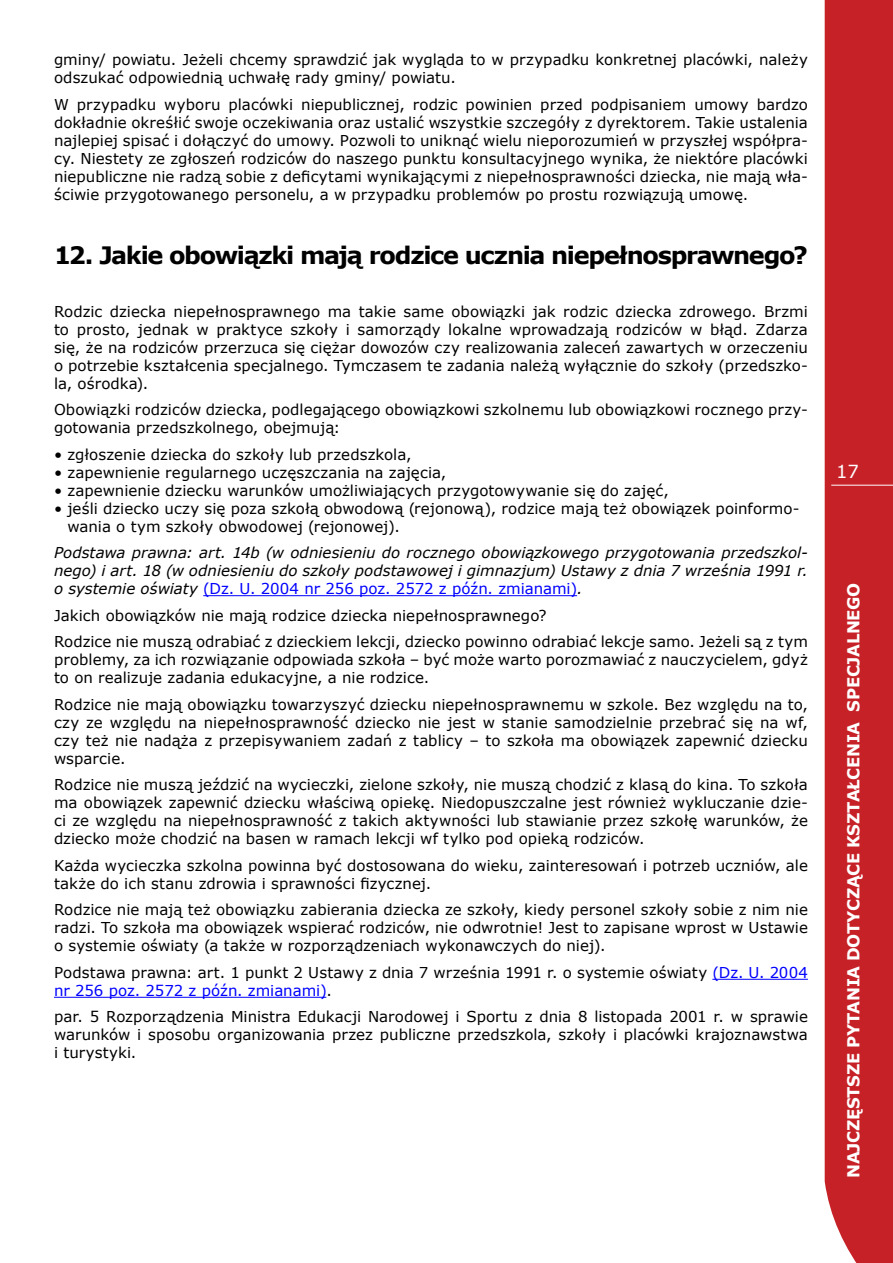
<style>
.page{position:relative;width:893px;height:1263px;background:#fff}
.page>*{position:absolute;margin:0;border:0;box-sizing:border-box;transform-origin:0 0}
.t1{font:700 24px "Verdana";letter-spacing:-.055em;color:#000}
.t2{font:18px "Verdana";color:#fff}
.t3{font:700 16.5px "Verdana";letter-spacing:-.02em;color:#fff}
.t4{font:15px/18px "Verdana";color:#000}
.t5{font:italic 15px/18px "Verdana";letter-spacing:-.005em;color:#000;text-align:justify}
.s1{font-style:normal;color:#00f}
.s2{color:#00f}
</style>
<div class="page">
<div style="left:825px;top:0;width:68px;height:1263px;background:#c72128"></div>
<hr style="left:831px;top:485px;width:62px;height:1px;background:#fff">
<hr style="left:203px;top:595px;width:374px;height:1px;background:#00f">
<hr style="left:712px;top:979px;width:96px;height:1px;background:#00f">
<hr style="left:54px;top:997px;width:272px;height:1px;background:#00f">
<p class="t4" style="left:54px;top:51px;width:755px">gminy/ powiatu. Jeżeli chcemy sprawdzić jak wygląda to w przypadku konkretnej placówki, należy odszukać odpowiednią uchwałę rady gminy/ powiatu.</p>
<p class="t4" style="left:54px;top:96px;width:755px;text-align:justify">W przypadku wyboru placówki niepublicznej, rodzic powinien przed podpisaniem umowy bardzo dokładnie okreśłić swoje oczekiwania oraz ustalić wszystkie szczegóły z dyrektorem. Takie ustalenia najlepiej spisać i dołączyć do umowy. Pozwoli to uniknąć wielu nieporozumień w przyszłej współpra&shy;cy. Niestety ze zgłoszeń rodziców do naszego punktu konsultacyjnego wynika, że niektóre placówki niepubliczne nie radzą sobie z deficytami wynikającymi z niepełnosprawności dziecka, nie mają wła&shy;ściwie przygotowanego personelu, a w przypadku problemów po prostu rozwiązują umowę.</p>
<h1 class="t1" style="left:54px;top:239px;width:755px">12. Jakie obowiązki mają rodzice ucznia niepełnosprawnego?</h1>
<p class="t4" style="left:54px;top:303px;width:755px;text-align:justify">Rodzic dziecka niepełnosprawnego ma takie same obowiązki jak rodzic dziecka zdrowego. Brzmi to prosto, jednak w praktyce szkoły i samorządy lokalne wprowadzają rodziców w błąd. Zdarza się, że na rodziców przerzuca się ciężar dowozów czy realizowania zaleceń zawartych w orzeczeniu o potrzebie kształcenia specjalnego. Tymczasem te zadania należą wyłącznie do szkoły (przedszko&shy;la, ośrodka).</p>
<p class="t4" style="left:54px;top:401px;width:755px">Obowiązki rodziców dziecka, podlegającego obowiązkowi szkolnemu lub obowiązkowi rocznego przy&shy;gotowania przedszkolnego, obejmują:</p>
<p class="t4" style="left:54px;top:446px;width:359px">• zgłoszenie dziecka do szkoły lub przedszkola,</p>
<p class="t4" style="left:54px;top:464px;width:394px">• zapewnienie regularnego uczęszczania na zajęcia,</p>
<p class="t4" style="left:54px;top:482px;width:616px">• zapewnienie dziecku warunków umożliwiających przygotowywanie się do zajęć,</p>
<p class="t4" style="left:67px;top:500px;width:734px;text-indent:-13px">• jeśli dziecko uczy się poza szkołą obwodową (rejonową), rodzice mają też obowiązek poinformo&shy;wania o tym szkoły obwodowej (rejonowej).</p>
<p class="t5" style="left:54px;top:544px;width:755px">Podstawa prawna: art. 14b (w odniesieniu do rocznego obowiązkowego przygotowania przedszkol&shy;nego) i art. 18 (w odniesieniu do szkoły podstawowej i gimnazjum) Ustawy z dnia 7 września 1991 r. o systemie oświaty <span class="s1">(Dz. U. 2004 nr 256 poz. 2572 z późn. zmianami)</span>.</p>
<p class="t4" style="left:54px;top:602px;width:755px;line-height:26.5px">Jakich obowiązków nie mają rodzice dziecka niepełnosprawnego?<br>Rodzice nie muszą odrabiać z dzieckiem lekcji, dziecko powinno odrabiać lekcje samo. Jeżeli są z tym</p>
<p class="t4" style="left:54px;top:651px;width:755px">problemy, za ich rozwiązanie odpowiada szkoła – być może warto porozmawiać z nauczycielem, gdyż to on realizuje zadania edukacyjne, a nie rodzice.</p>
<p class="t4" style="left:54px;top:696px;width:755px;text-align:justify">Rodzice nie mają obowiązku towarzyszyć dziecku niepełnosprawnemu w szkole. Bez względu na to, czy ze względu na niepełnosprawność dziecko nie jest w stanie samodzielnie przebrać się na wf, czy też nie nadąża z przepisywaniem zadań z tablicy – to szkoła ma obowiązek zapewnić dziecku wsparcie.</p>
<p class="t4" style="left:54px;top:776px;width:755px;text-align:justify">Rodzice nie muszą jeździć na wycieczki, zielone szkoły, nie muszą chodzić z klasą do kina. To szkoła ma obowiązek zapewnić dziecku właściwą opiekę. Niedopuszczalne jest również wykluczanie dzie&shy;ci ze względu na niepełnosprawność z takich aktywności lub stawianie przez szkołę warunków, że dziecko może chodzić na basen w ramach lekcji wf tylko pod opieką rodziców.</p>
<p class="t4" style="left:54px;top:857px;width:755px">Każda wycieczka szkolna powinna być dostosowana do wieku, zainteresowań i potrzeb uczniów, ale także do ich stanu zdrowia i sprawności fizycznej.</p>
<p class="t4" style="left:54px;top:901px;width:755px;text-align:justify">Rodzice nie mają też obowiązku zabierania dziecka ze szkoły, kiedy personel szkoły sobie z nim nie radzi. To szkoła ma obowiązek wspierać rodziców, nie odwrotnie! Jest to zapisane wprost w Ustawie o systemie oświaty (a także w rozporządzeniach wykonawczych do niej).</p>
<p class="t4" style="left:54px;top:964px;width:755px">Podstawa prawna: art. 1 punkt 2 Ustawy z dnia 7 września 1991 r. o systemie oświaty <span class="s2">(Dz. U. 2004 nr 256 poz. 2572 z późn. zmianami)</span>.</p>
<p class="t4" style="left:54px;top:1008px;width:755px;text-align:justify">par. 5 Rozporządzenia Ministra Edukacji Narodowej i Sportu z dnia 8 listopada 2001 r. w sprawie warunków i sposobu organizowania przez publiczne przedszkola, szkoły i placówki krajoznawstwa i turystyki.</p>
<p class="t2" style="left:836px;top:460px;width:24px">17</p>
<p class="t3" style="left:843px;top:1178px;width:596px;rotate:-90deg">NAJCZĘSTSZE PYTANIA DOTYCZĄCE KSZTAŁCENIA SPECJALNEGO</p>
</div>
